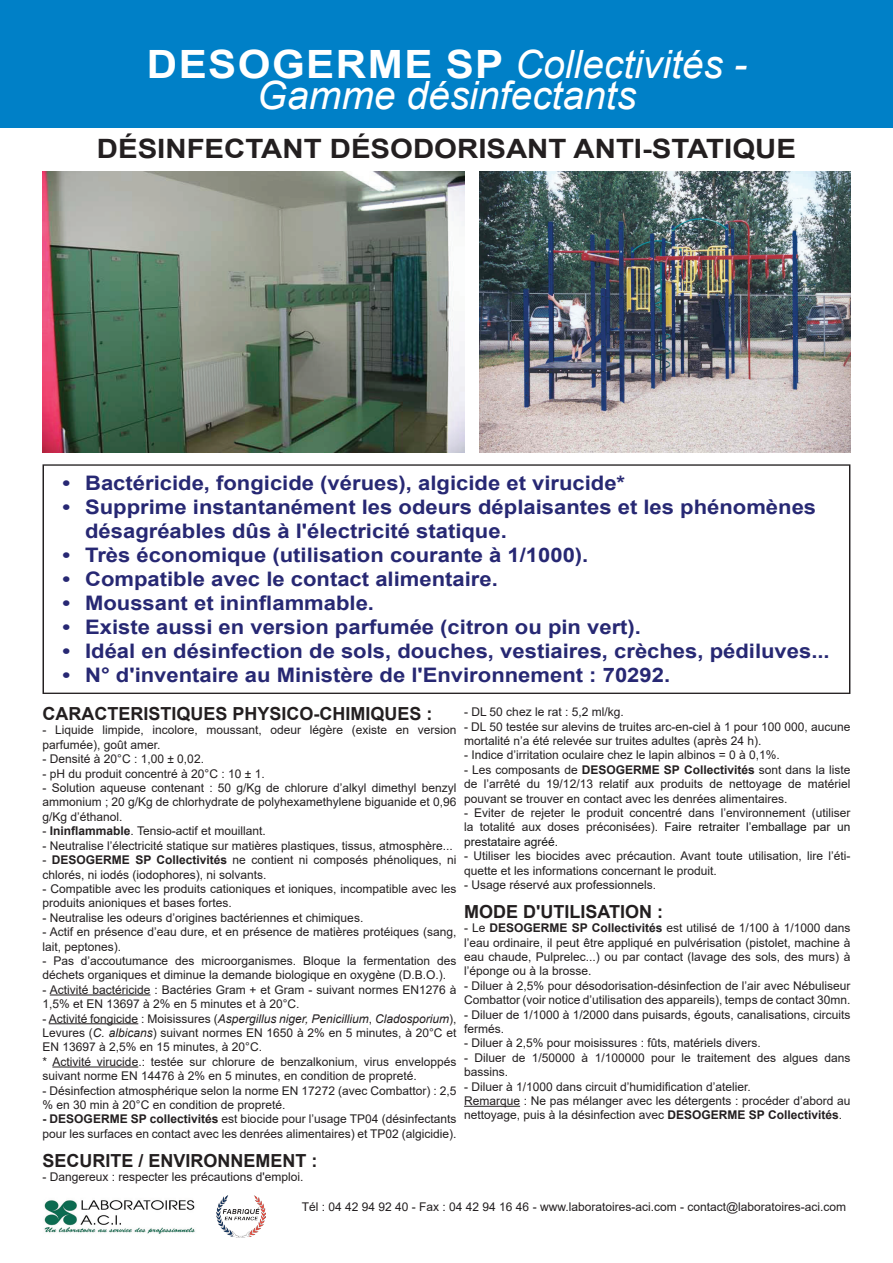
<style>
.page{position:relative;width:893px;height:1263px;background:#fff}
.page>*{position:absolute;margin:0;border:0;box-sizing:border-box;transform-origin:0 0}
.t1{font:italic 39px/31.5px "Arial";color:#fff}
.t2{font:700 39px "Arial";color:#fff;scale:1.08 1}
.t3{font:700 26.7px "Arial";color:#231f20;scale:1.1 1}
.t4{font:700 19.95px/24px "Arial";color:#272873;scale:1.1 1}
.t5{font:700 18px "Arial";color:#231f20}
.t6{font:12px/14.4px "Arial";color:#231f20}
.s1{font-weight:700;font-style:normal}
.s2{font-weight:700}
.s3{font-style:italic}
.s4{color:#161616}
</style>
<div class="page">
<hr style="left:464px;top:1106px;width:56px;height:1px;background:#231f20">
<div style="left:0;top:0;width:893px;height:127px;background:#0080c7"></div>
<div style="left:43px;top:464px;width:807px;height:230px;border:1px solid #231f20"></div>
<hr style="left:50px;top:994px;width:100px;height:1px;background:#231f20">
<hr style="left:49px;top:1023px;width:89px;height:1px;background:#231f20">
<hr style="left:52px;top:1066px;width:86px;height:1px;background:#231f20">
<img style="left:44px;top:1200px;width:151px;height:34px">
<img style="left:479px;top:171px;width:371px;height:282px">
<img style="left:43px;top:171px;width:422px;height:281px">
<img style="left:217px;top:1196px;width:48px;height:42px">
<h1 class="t2" style="left:147px;top:36px;width:30px">desogerme</h1>
<h1 class="t1" style="left:257px;top:49px;width:492px;text-indent:189px"><span class="s1">sp</span> Collectivités -<br>Gamme désinfectants</h1>
<h2 class="t3" style="left:97px;top:129px;width:52px">désin</h2>
<h2 class="t3" style="left:187px;top:129px;width:35px">fectant</h2>
<h2 class="t3" style="left:330px;top:129px;width:56px">désodorisant</h2>
<h2 class="t3" style="left:574px;top:129px;width:204px">ANTI-STATIQUE</h2>
<h3 class="t4" style="left:62px;top:471px;width:513px">• Bactéricide, fongicide (vérues), algicide et virucide*</h3>
<h3 class="t4" style="left:85px;top:495px;width:666px;text-indent:-23px">• Supprime instantanément les odeurs déplaisantes et les phénomènes désagréables dûs à l'électricité statique.</h3>
<h3 class="t4" style="left:62px;top:543px;width:480px">• Très économique (utilisation courante à 1/1000).</h3>
<h3 class="t4" style="left:62px;top:567px;width:397px">• Compatible avec le contact alimentaire.</h3>
<h3 class="t4" style="left:62px;top:591px;width:285px">• Moussant et ininflammable.</h3>
<h3 class="t4" style="left:62px;top:615px;width:528px">• Existe aussi en version parfumée (citron ou pin vert).</h3>
<h3 class="t4" style="left:62px;top:639px;width:699px">• Idéal en désinfection de sols, douches, vestiaires, crèches, pédiluves...</h3>
<h3 class="t4" style="left:62px;top:663px;width:554px">• N° d'inventaire au Ministère de l'Environnement : 70292.</h3>
<h3 class="t5" style="left:43px;top:701px;width:392px">CARACTERISTIQUES PHYSICO-CHIMIQUES :</h3>
<p class="t6" style="left:43px;top:723px;width:415px">- Liquide limpide, incolore, moussant, odeur légère (existe en version parfumée), goût amer.</p>
<p class="t6" style="left:43px;top:752px;width:163px">- Densité à 20°C : 1,00 ± 0,02.</p>
<p class="t6" style="left:43px;top:766px;width:224px">- pH du produit concentré à 20°C : 10 ± 1.</p>
<p class="t6" style="left:43px;top:781px;width:415px;text-align:justify">- Solution aqueuse contenant : 50 g/Kg de chlorure d’alkyl dimethyl benzyl ammonium ; 20 g/Kg de chlorhydrate de polyhexamethylene biguanide et 0,96 g/Kg d’éthanol.</p>
<p class="t6" style="left:43px;top:824px;width:225px">- <span class="s2">Ininflammable</span>. Tensio-actif et mouillant.</p>
<p class="t6" style="left:43px;top:838px;width:412px">- Neutralise l’électricité statique sur matières plastiques, tissus, atmosphère...</p>
<p class="t6" style="left:43px;top:853px;width:415px">- <span class="s2">DESOGERME SP Collectivités</span> ne contient ni composés phénoliques, ni chlorés, ni iodés (iodophores), ni solvants.</p>
<p class="t6" style="left:43px;top:881px;width:415px">- Compatible avec les produits cationiques et ioniques, incompatible avec les produits anioniques et bases fortes.</p>
<p class="t6" style="left:43px;top:910px;width:322px">- Neutralise les odeurs d’origines bactériennes et chimiques.</p>
<p class="t6" style="left:43px;top:925px;width:415px">- Actif en présence d’eau dure, et en présence de matières protéiques (sang, lait, peptones).</p>
<p class="t6" style="left:43px;top:953px;width:415px">- Pas d’accoutumance des microorganismes. Bloque la fermentation des déchets organiques et diminue la demande biologique en oxygène (D.B.O.).</p>
<p class="t6" style="left:43px;top:982px;width:415px">- Activité bactéricide : Bactéries Gram + et Gram - suivant normes EN1276 à<br>1,5% et EN 13697 à 2% en 5 minutes et à 20°C.</p>
<p class="t6" style="left:43px;top:1011px;width:415px">- Activité fongicide : Moisissures (<span class="s3">Aspergillus niger, Penicillium</span>, <span class="s3">Cladosporium</span>), Levures (<span class="s3">C. albicans</span>) suivant normes EN 1650 à 2% en 5 minutes, à 20°C et EN 13697 à 2,5% en 15 minutes, à 20°C.<br>* Activité virucide.: testée sur chlorure de benzalkonium, virus enveloppés suivant norme EN 14476 à 2% en 5 minutes, en condition de propreté.</p>
<p class="t6" style="left:43px;top:1083px;width:415px">- Désinfection atmosphérique selon la norme EN 17272 (avec Combattor) : 2,5 % en 30 min à 20°C en condition de propreté.</p>
<p class="t6" style="left:43px;top:1112px;width:415px"><span class="s2">- DESOGERME SP collectivités</span> est biocide pour l’usage TP04 (désinfectants pour les surfaces en contact avec les denrées alimentaires) et TP02 (algicidie).</p>
<h3 class="t5" style="left:43px;top:1147px;width:277px">SECURITE / ENVIRONNEMENT :</h3>
<p class="t6" style="left:43px;top:1169px;width:263px">- Dangereux : respecter les précautions d'emploi.</p>
<p class="t6" style="left:464px;top:705px;width:161px">- DL 50 chez le rat : 5,2 ml/kg.</p>
<p class="t6" style="left:464px;top:719px;width:388px">- DL 50 testée sur alevins de truites arc-en-ciel à 1 pour 100 000, aucune mortalité n’a été relevée sur truites adultes (après 24 h).</p>
<p class="t6" style="left:464px;top:748px;width:317px">- Indice d’irritation oculaire chez le lapin albinos = 0 à 0,1%.</p>
<p class="t6" style="left:464px;top:762px;width:388px;text-align:justify">- Les composants de <span class="s2">DESOGERME SP Collectivités</span> sont dans la liste de l’arrêté du 19/12/13 relatif aux produits de nettoyage de matériel pouvant se trouver en contact avec les denrées alimentaires.</p>
<p class="t6" style="left:464px;top:805px;width:388px;text-align:justify">- Eviter de rejeter le produit concentré dans l’environnement (utiliser la totalité aux doses préconisées). <span class="s4">Faire retraiter l’emballage par un prestataire agréé.</span></p>
<p class="t6" style="left:464px;top:849px;width:388px">- Utiliser les biocides avec précaution. Avant toute utilisation, lire l’éti&shy;quette et les informations concernant le produit.</p>
<p class="t6" style="left:464px;top:877px;width:194px">- Usage réservé aux professionnels.</p>
<h3 class="t5" style="left:464px;top:899px;width:200px">MODE D'UTILISATION :</h3>
<p class="t6" style="left:464px;top:921px;width:388px;text-align:justify">- Le <span class="s2">DESOGERME SP Collectivités</span> est utilisé de 1/100 à 1/1000 dans l’eau ordinaire, il peut être appliqué en pulvérisation (pistolet, machine à eau chaude, Pulprelec...) ou par contact (lavage des sols, des murs) à l’éponge ou à la brosse.</p>
<p class="t6" style="left:464px;top:978px;width:388px">- Diluer à 2,5% pour désodorisation-désinfection de l’air avec Nébuliseur<br>Combattor (voir notice d’utilisation des appareils), temps de contact 30mn.</p>
<p class="t6" style="left:464px;top:1007px;width:388px">- Diluer de 1/1000 à 1/2000 dans puisards, égouts, canalisations, circuits fermés.</p>
<p class="t6" style="left:464px;top:1036px;width:298px">- Diluer à 2,5% pour moisissures : fûts, matériels divers.</p>
<p class="t6" style="left:464px;top:1050px;width:388px">- Diluer de 1/50000 à 1/100000 pour le traitement des algues dans bassins.</p>
<p class="t6" style="left:464px;top:1079px;width:388px">- Diluer à 1/1000 dans circuit d’humidification d’atelier.<br>Remarque : Ne pas mélanger avec les détergents : procéder d’abord au nettoyage, puis à la désinfection avec <span class="s2">DESOGERME SP Collectivités</span>.</p>
<p class="t6" style="left:302px;top:1199px;width:546px">Tél : 04 42 94 92 40 - Fax : 04 42 94 16 46 - www.laboratoires-aci.com - contact@laboratoires-aci.com</p>
</div>
